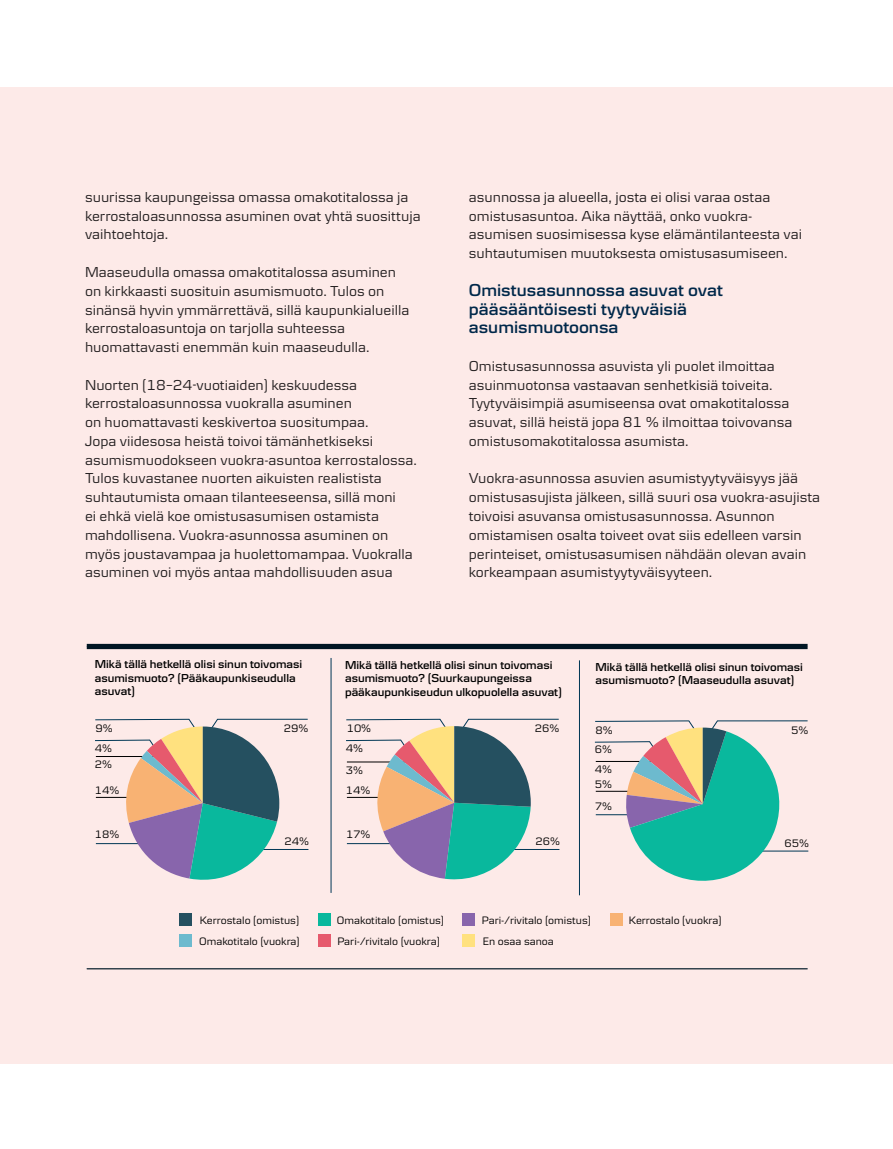
<style>
.page{position:relative;width:893px;height:1149px;background:#fff}
.page>*{position:absolute;margin:0;border:0;box-sizing:border-box;transform-origin:0 0}
.t1{font:600 18px/18.8px "Danske Textv 2";color:#00284a}
.t2{font:15px/18.8px "Danske Textv 2";color:#231f20}
.t3{font:600 12px/13.5px "Danske Textv 2";color:#000}
.t4{font:11.25px/20.4px "Danske Textv 2";color:#000}
</style>
<div class="page">
<div style="left:0;top:87px;width:893px;height:976px;background:#fdeae8"></div>
<div style="left:87px;top:643px;width:721px;height:6px;background:#011623"></div>
<hr style="left:87px;top:967px;width:721px;height:2px;background:#011623">
<svg style="left:95px;top:718px;width:213px;height:162px"></svg>
<div style="left:180px;top:913px;width:12px;height:12px;background:#255060"></div>
<div style="left:319px;top:913px;width:12px;height:12px;background:#09b89d"></div>
<div style="left:463px;top:913px;width:12px;height:12px;background:#8865ac"></div>
<div style="left:611px;top:913px;width:12px;height:12px;background:#f8b273"></div>
<div style="left:180px;top:934px;width:12px;height:12px;background:#6dbace"></div>
<div style="left:318px;top:934px;width:12px;height:12px;background:#e65a6d"></div>
<div style="left:463px;top:934px;width:12px;height:12px;background:#ffe17f"></div>
<svg style="left:346px;top:718px;width:213px;height:162px"></svg>
<svg style="left:594px;top:720px;width:214px;height:161px"></svg>
<hr style="left:331px;top:657px;width:1px;height:235px;background:#003755">
<hr style="left:579px;top:660px;width:1px;height:235px;background:#003755">
<p class="t2" style="left:85px;top:187px;width:337px">suurissa kaupungeissa omassa omakotitalossa ja kerrostaloasunnossa asuminen ovat yhtä suosittuja vaihtoehtoja.</p>
<p class="t2" style="left:85px;top:262px;width:326px">Maaseudulla omassa omakotitalossa asuminen on kirkkaasti suosituin asumismuoto. Tulos on sinänsä hyvin ymmärrettävä, sillä kaupunkialueilla kerrostaloasuntoja on tarjolla suhteessa huomattavasti enemmän kuin maaseudulla.</p>
<p class="t2" style="left:85px;top:375px;width:333px">Nuorten (18–24-vuotiaiden) keskuudessa kerrostaloasunnossa vuokralla asuminen<br>on huomattavasti keskivertoa suositumpaa.<br>Jopa viidesosa heistä toivoi tämänhetkiseksi asumismuodokseen vuokra-asuntoa kerrostalossa.<br>Tulos kuvastanee nuorten aikuisten realistista suhtautumista omaan tilanteeseensa, sillä moni<br>ei ehkä vielä koe omistusasumisen ostamista mahdollisena. Vuokra-asunnossa asuminen on myös joustavampaa ja huolettomampaa. Vuokralla asuminen voi myös antaa mahdollisuuden asua</p>
<p class="t2" style="left:469px;top:187px;width:335px">asunnossa ja alueella, josta ei olisi varaa ostaa omistusasuntoa. Aika näyttää, onko vuokra&shy;asumisen suosimisessa kyse elämäntilanteesta vai suhtautumisen muutoksesta omistusasumiseen.</p>
<p class="t1" style="left:469px;top:280px;width:256px">Omistusasunnossa asuvat ovat pääsääntöisesti tyytyväisiä asumismuotoonsa</p>
<p class="t2" style="left:469px;top:356px;width:325px">Omistusasunnossa asuvista yli puolet ilmoittaa asuinmuotonsa vastaavan senhetkisiä toiveita.<br>Tyytyväisimpiä asumiseensa ovat omakotitalossa asuvat, sillä heistä jopa 81 % ilmoittaa toivovansa omistusomakotitalossa asumista.</p>
<p class="t2" style="left:469px;top:468px;width:353px">Vuokra-asunnossa asuvien asumistyytyväisyys jää omistusasujista jälkeen, sillä suuri osa vuokra-asujista toivoisi asuvansa omistusasunnossa. Asunnon omistamisen osalta toiveet ovat siis edelleen varsin perinteiset, omistusasumisen nähdään olevan avain korkeampaan asumistyytyväisyyteen.</p>
<p class="t3" style="left:95px;top:657px;width:209px">Mikä tällä hetkellä olisi sinun toivomasi asumismuoto? (Pääkaupunkiseudulla asuvat)</p>
<p class="t4" style="left:284px;top:718px;width:26px">29%</p>
<p class="t4" style="left:96px;top:718px;width:19px">9%</p>
<p class="t4" style="left:95px;top:753px;width:19px">2%</p>
<p class="t4" style="left:95px;top:779px;width:26px">14%</p>
<p class="t4" style="left:95px;top:737px;width:19px">4%</p>
<p class="t3" style="left:345px;top:657px;width:218px">Mikä tällä hetkellä olisi sinun toivomasi asumismuoto? (Suurkaupungeissa pääkaupunkiseudun ulkopuolella asuvat)</p>
<p class="t3" style="left:595px;top:659px;width:209px">Mikä tällä hetkellä olisi sinun toivomasi asumismuoto? (Maaseudulla asuvat)</p>
<p class="t4" style="left:347px;top:718px;width:26px">10%</p>
<p class="t4" style="left:346px;top:759px;width:26px">3%<br>14%</p>
<p class="t4" style="left:346px;top:737px;width:19px">4%</p>
<p class="t4" style="left:535px;top:718px;width:26px">26%</p>
<p class="t4" style="left:595px;top:719px;width:19px">8%</p>
<p class="t4" style="left:595px;top:761px;width:19px;line-height:14.9px">4%<br>5%</p>
<p class="t4" style="left:595px;top:738px;width:19px">6%</p>
<p class="t4" style="left:791px;top:719px;width:19px">5%</p>
<p class="t4" style="left:595px;top:795px;width:19px">7%</p>
<p class="t4" style="left:95px;top:824px;width:26px">18%</p>
<p class="t4" style="left:284px;top:830px;width:26px">24%</p>
<p class="t4" style="left:346px;top:824px;width:26px">17%</p>
<p class="t4" style="left:535px;top:830px;width:26px">26%</p>
<p class="t4" style="left:784px;top:832px;width:26px">65%</p>
<p class="t4" style="left:200px;top:909px;width:101px">Kerrostalo (omistus)</p>
<p class="t4" style="left:337px;top:909px;width:109px">Omakotitalo (omistus)</p>
<p class="t4" style="left:482px;top:909px;width:111px">Pari-/rivitalo (omistus)</p>
<p class="t4" style="left:629px;top:909px;width:94px">Kerrostalo (vuokra)</p>
<p class="t4" style="left:199px;top:930px;width:102px">Omakotitalo (vuokra)</p>
<p class="t4" style="left:337px;top:930px;width:104px">Pari-/rivitalo (vuokra)</p>
<p class="t4" style="left:483px;top:930px;width:73px">En osaa sanoa</p>
</div>
